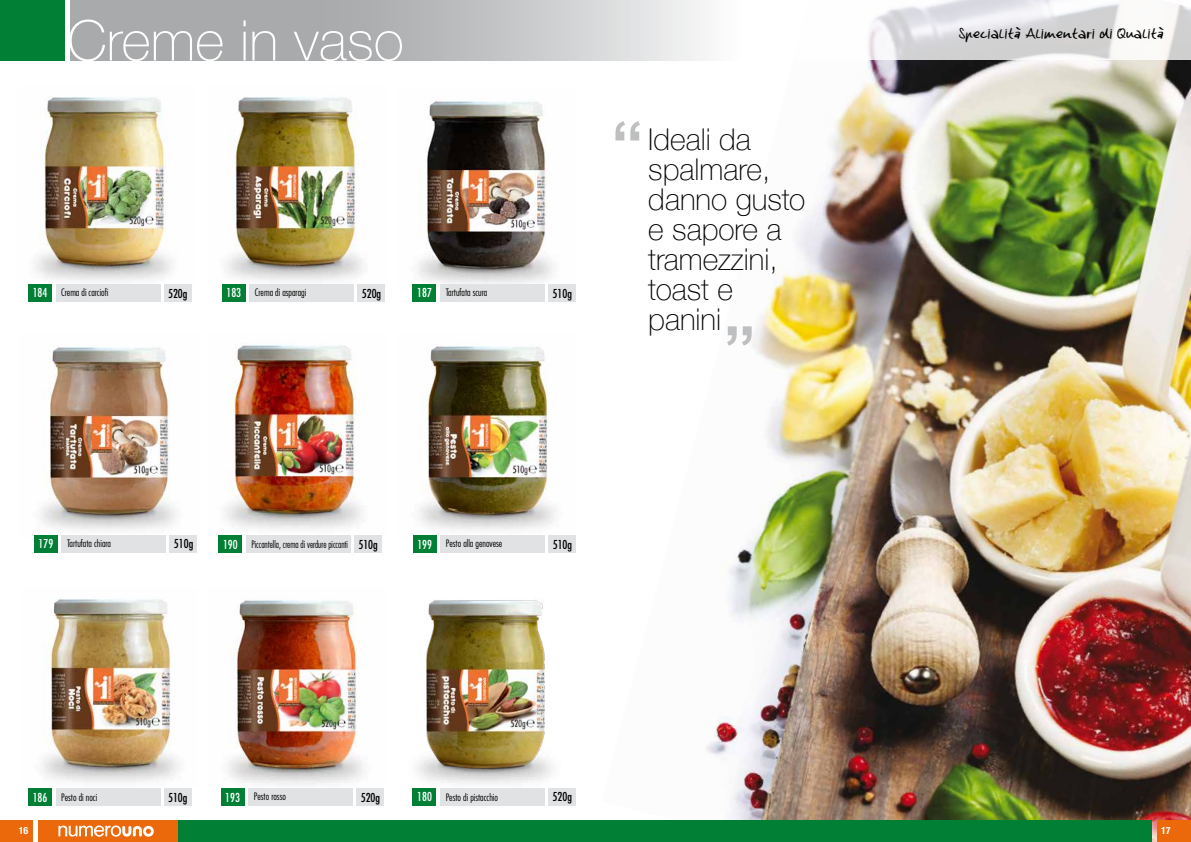
<style>
.page{position:relative;width:1191px;height:842px;background:#fff}
.page>*{position:absolute;margin:0;border:0;box-sizing:border-box;transform-origin:0 0}
.t1{font:100 56px "Helvetica Neue";color:#fff}
.t2{font:100 30px/30px "Helvetica Neue";color:#000}
.t3{font:condensed 12px "Futura";color:#000}
.t4{font:10.9px "Dennis";color:#000}
.t5{font:300 condensed 10px "Futura";color:#000}
.t6{font:300 condensed 10px "Futura";color:#000;scale:.92 1}
.t7{font:700 condensed 10px "Helvetica Neue";color:#fff}
.s1{font-weight:400;font-size:12px;color:#fff}
.s2{font-weight:400;font-size:12px}
</style>
<div class="page">
<div style="left:38px;top:820px;width:142px;height:22px;background:#eb690b"></div>
<svg style="left:58px;top:825px;width:96px;height:12px"></svg>
<div style="left:0;top:820px;width:33px;height:22px;background:#eb690b"></div>
<img style="left:601px;top:60px;width:590px;height:782px">
<div style="left:0;top:0;width:65px;height:60px;background:#007f35"></div>
<div style="left:178px;top:820px;width:973px;height:22px;background:#007f35"></div>
<svg style="left:868px;top:0;width:323px;height:60px"></svg>
<svg style="left:71px;top:0;width:634px;height:60px;background:#bcbdbe"></svg>
<img style="left:34px;top:97px;width:158px;height:191px">
<img style="left:226px;top:97px;width:137px;height:191px">
<img style="left:218px;top:345px;width:164px;height:191px">
<img style="left:413px;top:346px;width:163px;height:191px">
<img style="left:43px;top:598px;width:136px;height:184px">
<img style="left:412px;top:101px;width:141px;height:190px">
<img style="left:229px;top:600px;width:136px;height:185px">
<img style="left:417px;top:598px;width:135px;height:186px">
<div style="left:1157px;top:820px;width:34px;height:22px;background:#eb690b"></div>
<div style="left:246px;top:536px;width:105px;height:17px;background:#e1e2e3"></div>
<div style="left:354px;top:536px;width:27px;height:17px;background:#e1e2e3"></div>
<div style="left:219px;top:536px;width:23px;height:17px;background:#007f35"></div>
<div style="left:56px;top:284px;width:104px;height:17px;background:#e1e2e3"></div>
<div style="left:164px;top:284px;width:27px;height:17px;background:#e1e2e3"></div>
<div style="left:248px;top:789px;width:105px;height:17px;background:#e1e2e3"></div>
<div style="left:356px;top:789px;width:28px;height:17px;background:#e1e2e3"></div>
<div style="left:28px;top:284px;width:24px;height:17px;background:#007f35"></div>
<div style="left:249px;top:284px;width:105px;height:17px;background:#e1e2e3"></div>
<div style="left:358px;top:284px;width:27px;height:17px;background:#e1e2e3"></div>
<div style="left:222px;top:284px;width:23px;height:17px;background:#007f35"></div>
<div style="left:221px;top:789px;width:23px;height:17px;background:#007f35"></div>
<div style="left:440px;top:536px;width:105px;height:17px;background:#e1e2e3"></div>
<div style="left:548px;top:536px;width:28px;height:17px;background:#e1e2e3"></div>
<div style="left:56px;top:788px;width:104px;height:17px;background:#e1e2e3"></div>
<div style="left:164px;top:788px;width:27px;height:17px;background:#e1e2e3"></div>
<div style="left:28px;top:788px;width:24px;height:17px;background:#007f35"></div>
<div style="left:413px;top:536px;width:23px;height:17px;background:#007f35"></div>
<div style="left:440px;top:788px;width:105px;height:17px;background:#e1e2e3"></div>
<div style="left:548px;top:788px;width:28px;height:17px;background:#e1e2e3"></div>
<div style="left:413px;top:788px;width:23px;height:17px;background:#007f35"></div>
<div style="left:440px;top:284px;width:105px;height:17px;background:#e1e2e3"></div>
<div style="left:548px;top:284px;width:28px;height:17px;background:#e1e2e3"></div>
<div style="left:413px;top:284px;width:23px;height:17px;background:#007f35"></div>
<svg style="left:615px;top:121px;width:25px;height:19px"></svg>
<svg style="left:727px;top:326px;width:24px;height:20px"></svg>
<img style="left:42px;top:347px;width:134px;height:191px">
<div style="left:62px;top:535px;width:104px;height:17px;background:#e1e2e3"></div>
<div style="left:170px;top:535px;width:27px;height:17px;background:#e1e2e3"></div>
<div style="left:34px;top:535px;width:23px;height:17px;background:#007f35"></div>
<h1 class="t1" style="left:67px;top:6px;width:338px">Creme in vaso</h1>
<p class="t4" style="left:958px;top:28px;width:207px">Specialità Alimentari di Qualità</p>
<p class="t5" style="left:33px;top:286px;width:77px"><span class="s1">184</span> Crema di carciofi</p>
<p class="t5" style="left:226px;top:286px;width:81px"><span class="s1">183</span> Crema di asparagi</p>
<p class="t3" style="left:362px;top:285px;width:21px">520g</p>
<p class="t3" style="left:168px;top:285px;width:21px">520g</p>
<p class="t5" style="left:417px;top:286px;width:72px"><span class="s1">187</span> Tartufata scura</p>
<p class="t3" style="left:552px;top:285px;width:21px">510g</p>
<h2 class="t2" style="left:648px;top:124px;width:158px">Ideali da spalmare, danno gusto e sapore a tramezzini, toast e panini</h2>
<p class="t5" style="left:39px;top:537px;width:74px"><span class="s1">179</span> Tartufata chiara</p>
<p class="t3" style="left:174px;top:536px;width:21px">510g</p>
<p class="t6" style="left:223px;top:538px;width:170px"><span class="s1">190</span> Piccantella, crema di verdure piccanti <span class="s2">510g</span></p>
<p class="t5" style="left:417px;top:537px;width:87px"><span class="s1">199</span> Pesto alla genovese</p>
<p class="t3" style="left:553px;top:537px;width:21px">510g</p>
<p class="t5" style="left:33px;top:791px;width:66px"><span class="s1">186</span> Pesto di noci</p>
<p class="t3" style="left:168px;top:790px;width:21px">510g</p>
<p class="t5" style="left:225px;top:790px;width:62px"><span class="s1">193</span> Pesto rosso</p>
<p class="t3" style="left:361px;top:790px;width:21px">520g</p>
<p class="t5" style="left:417px;top:790px;width:82px"><span class="s1">180</span> Pesto di pistacchio</p>
<p class="t3" style="left:552px;top:789px;width:21px">520g</p>
<p class="t7" style="left:19px;top:824px;width:11px">16</p>
<p class="t7" style="left:1161px;top:824px;width:11px">17</p>
</div>
